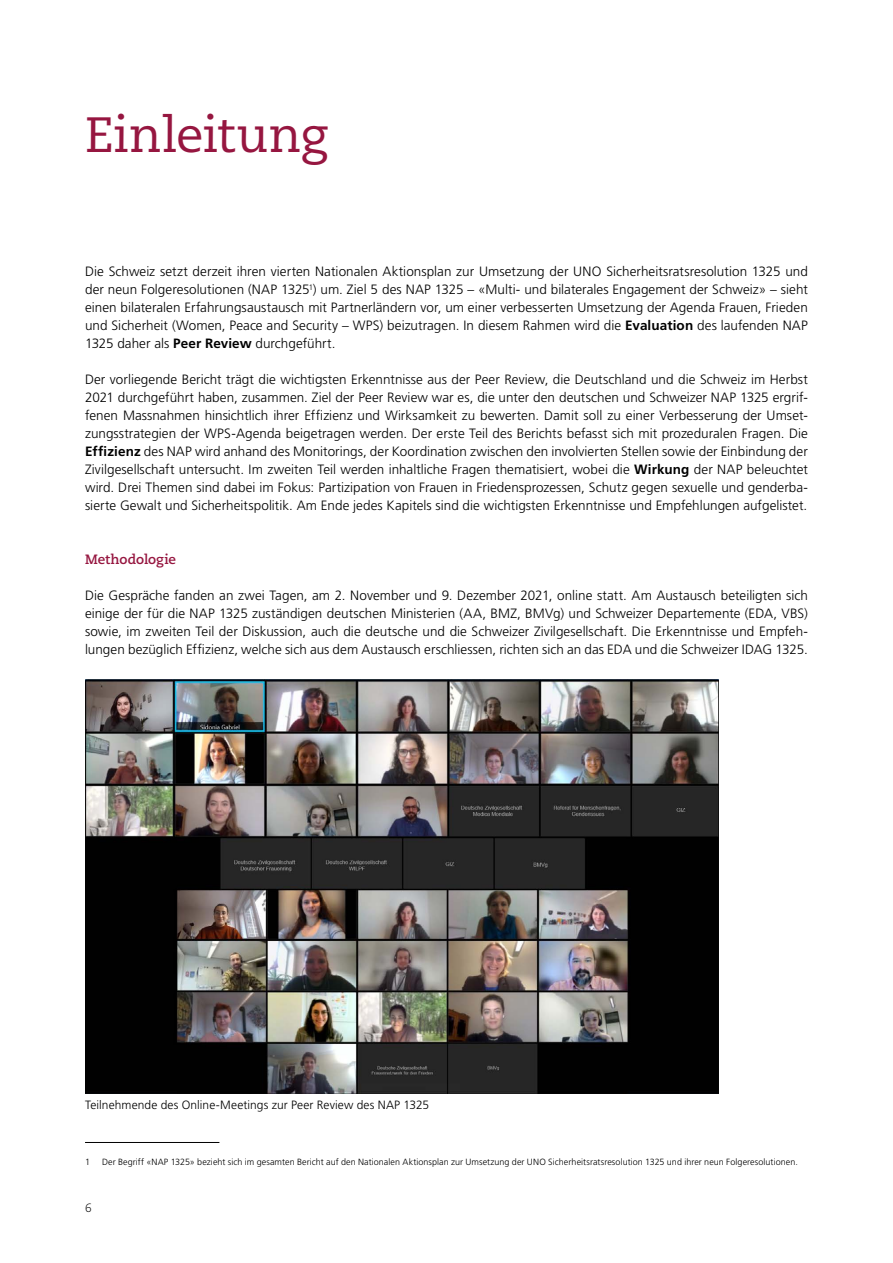
<style>
.page{position:relative;width:893px;height:1263px;background:#fff}
.page>*{position:absolute;margin:0;border:0;box-sizing:border-box;transform-origin:0 0}
._1_Kapitel_Caec_32{font:49.5px "Caecilia LT Pro 55 Roman";letter-spacing:-.005em;color:#961640}
._4_Lauftext_9pt{font:300 13.5px/18px "Frutiger LT Pro";color:#000;text-align:justify}
._3_Titel_9_Bold{font:700 13.5px "Caecilia LT Pro 75";color:#961640}
._5_Legende{font:300 12px "Frutiger LT Pro";letter-spacing:.01em;color:#000}
.t1{font:300 12px "Caecilia LT Pro 45";color:#000}
._4_Fussnote{font:300 9px "Frutiger LT Pro";letter-spacing:.005em;color:#000}
.s1{font-weight:700}
</style>
<div class="page">
<hr style="left:85px;top:1142px;width:134px;height:1px;background:#000">
<img style="left:85px;top:680px;width:634px;height:414px">
<p class="_1_Kapitel_Caec_32" style="left:85px;top:102px;width:244px">Einleitung</p>
<p class="_4_Lauftext_9pt" style="left:85px;top:263px;width:724px">Die Schweiz setzt derzeit ihren vierten Nationalen Aktionsplan zur Umsetzung der UNO Sicherheitsratsresolution 1325 und der neun Folgeresolutionen (NAP 1325<sup>1</sup>) um. Ziel 5 des NAP 1325 – «Multi- und bilaterales Engagement der Schweiz» – sieht einen bilateralen Erfahrungsaustausch mit Partnerländern vor, um einer verbesserten Umsetzung der Agenda Frauen, Frieden und Sicherheit (Women, Peace and Security – WPS) beizutragen. In diesem Rahmen wird die <span class="s1">Evaluation</span> des laufenden NAP 1325 daher als <span class="s1">Peer Review</span> durchgeführt.</p>
<p class="_4_Lauftext_9pt" style="left:85px;top:371px;width:724px">Der vorliegende Bericht trägt die wichtigsten Erkenntnisse aus der Peer Review, die Deutschland und die Schweiz im Herbst 2021 durchgeführt haben, zusammen. Ziel der Peer Review war es, die unter den deutschen und Schweizer NAP 1325 ergrif&shy;fenen Massnahmen hinsichtlich ihrer Effizienz und Wirksamkeit zu bewerten. Damit soll zu einer Verbesserung der Umset&shy;zungsstrategien der WPS-Agenda beigetragen werden. Der erste Teil des Berichts befasst sich mit prozeduralen Fragen. Die <span class="s1">Effizienz</span> des NAP wird anhand des Monitorings, der Koordination zwischen den involvierten Stellen sowie der Einbindung der Zivilgesellschaft untersucht. Im zweiten Teil werden inhaltliche Fragen thematisiert, wobei die <span class="s1">Wirkung</span> der NAP beleuchtet wird. Drei Themen sind dabei im Fokus: Partizipation von Frauen in Friedensprozessen, Schutz gegen sexuelle und genderba&shy;sierte Gewalt und Sicherheitspolitik. Am Ende jedes Kapitels sind die wichtigsten Erkenntnisse und Empfehlungen aufgelistet.</p>
<p class="_3_Titel_9_Bold" style="left:85px;top:550px;width:93px">Methodologie</p>
<p class="_4_Lauftext_9pt" style="left:85px;top:587px;width:724px">Die Gespräche fanden an zwei Tagen, am 2. November und 9. Dezember 2021, online statt. Am Austausch beteiligten sich einige der für die NAP 1325 zuständigen deutschen Ministerien (AA, BMZ, BMVg) und Schweizer Departemente (EDA, VBS) sowie, im zweiten Teil der Diskussion, auch die deutsche und die Schweizer Zivilgesellschaft. Die Erkenntnisse und Empfeh&shy;lungen bezüglich Effizienz, welche sich aus dem Austausch erschliessen, richten sich an das EDA und die Schweizer IDAG 1325.</p>
<p class="_5_Legende" style="left:85px;top:1097px;width:346px">Teilnehmende des Online-Meetings zur Peer Review des NAP 1325</p>
<p class="_4_Fussnote" style="left:85px;top:1157px;width:7px">1</p>
<p class="_4_Fussnote" style="left:102px;top:1157px;width:697px">Der Begriff «NAP 1325» bezieht sich im gesamten Bericht auf den Nationalen Aktionsplan zur Umsetzung der UNO Sicherheitsratsresolution 1325 und ihrer neun Folgeresolutionen.</p>
<p class="t1" style="left:85px;top:1200px;width:8px">6</p>
</div>
